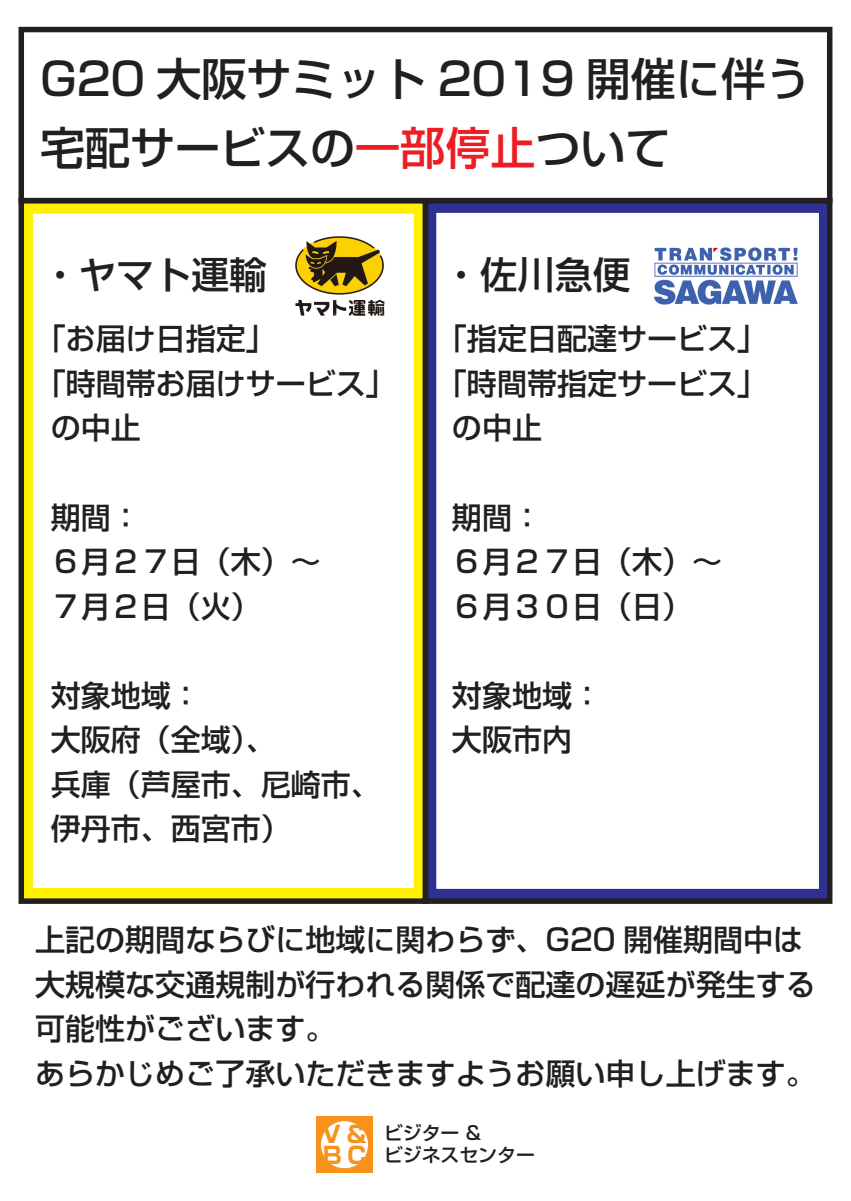
<style>
.page{position:relative;width:851px;height:1201px;background:#fff}
.page>*{position:absolute;margin:0;border:0;box-sizing:border-box;transform-origin:0 0}
.t1{font:500 45px/68.5px "Shin Go Pro";color:#231f20}
.t2{font:500 37.5px "Shin Go Pro";color:#231f20}
.t3{font:500 30px/44.5px "Shin Go Pro";color:#231f20}
.t4{font:700 23.1px/20.1px "Shin Go Pro";color:#f7931d}
.t5{font:500 18.85px/21.5px "Shin Go Pro";color:#231f20}
.s1{color:#ee1d23}
</style>
<div class="page">
<div style="left:425px;top:202px;width:404px;height:697px;border:11px solid #2e3092"></div>
<div style="left:22px;top:203px;width:403px;height:696px;border:11px solid #fff101"></div>
<div style="left:422px;top:198px;width:410px;height:706px;border:6px solid #231f20"></div>
<div style="left:19px;top:198px;width:409px;height:706px;border:6px solid #231f20"></div>
<div style="left:19px;top:27px;width:813px;height:176px;background:#fff;border:6px solid #231f20"></div>
<img style="left:295px;top:236px;width:90px;height:80px">
<img style="left:654px;top:247px;width:144px;height:58px">
<div style="left:316px;top:1116px;width:57px;height:57px;background:#f7931d"></div>
<div style="left:320px;top:1120px;width:48px;height:48px;background:#fff;border-radius:50%"></div>
<div style="left:320px;top:1120px;width:48px;height:48px;border:1px solid #f7931d;border-radius:50%"></div>
<h1 class="t1" style="left:40px;top:39px;width:772px">G20 大阪サミット 2019 開催に伴う宅配サービスの<span class="s1">一部停止</span>ついて</h1>
<p class="t2" style="left:41px;top:243px;width:226px">・ヤマト運輸</p>
<p class="t3" style="left:36px;top:313px;width:241px">「お届け日指定」</p>
<p class="t3" style="left:36px;top:358px;width:362px">「時間帯お届けサービス」</p>
<p class="t3" style="left:51px;top:402px;width:91px">の中止</p>
<p class="t3" style="left:51px;top:491px;width:272px">期間：<br>６月２７日（木）～<br>７月２日（火）</p>
<p class="t3" style="left:51px;top:669px;width:332px">対象地域：<br>大阪府（全域）、<br>兵庫（芦屋市、尼崎市、伊丹市、西宮市）</p>
<p class="t2" style="left:442px;top:243px;width:189px">・佐川急便</p>
<p class="t3" style="left:437px;top:313px;width:331px">「指定日配達サービス」</p>
<p class="t3" style="left:437px;top:358px;width:331px">「時間帯指定サービス」</p>
<p class="t3" style="left:452px;top:402px;width:91px">の中止</p>
<p class="t3" style="left:452px;top:491px;width:271px">期間：<br>６月２７日（木）～<br>６月３０日（日）</p>
<p class="t3" style="left:452px;top:669px;width:151px">対象地域：大阪市内</p>
<p class="t3" style="left:35px;top:913px;width:782px">上記の期間ならびに地域に関わらず、G20 開催期間中は大規模な交通規制が行われる関係で配達の遅延が発生する可能性がございます。<br>あらかじめご了承いただきますようお願い申し上げます。</p>
<p class="t4" style="left:322px;top:1122px;width:46px">V&amp;<br>BC</p>
<p class="t5" style="left:384px;top:1120px;width:152px">ビジター &amp;<br>ビジネスセンター</p>
</div>
